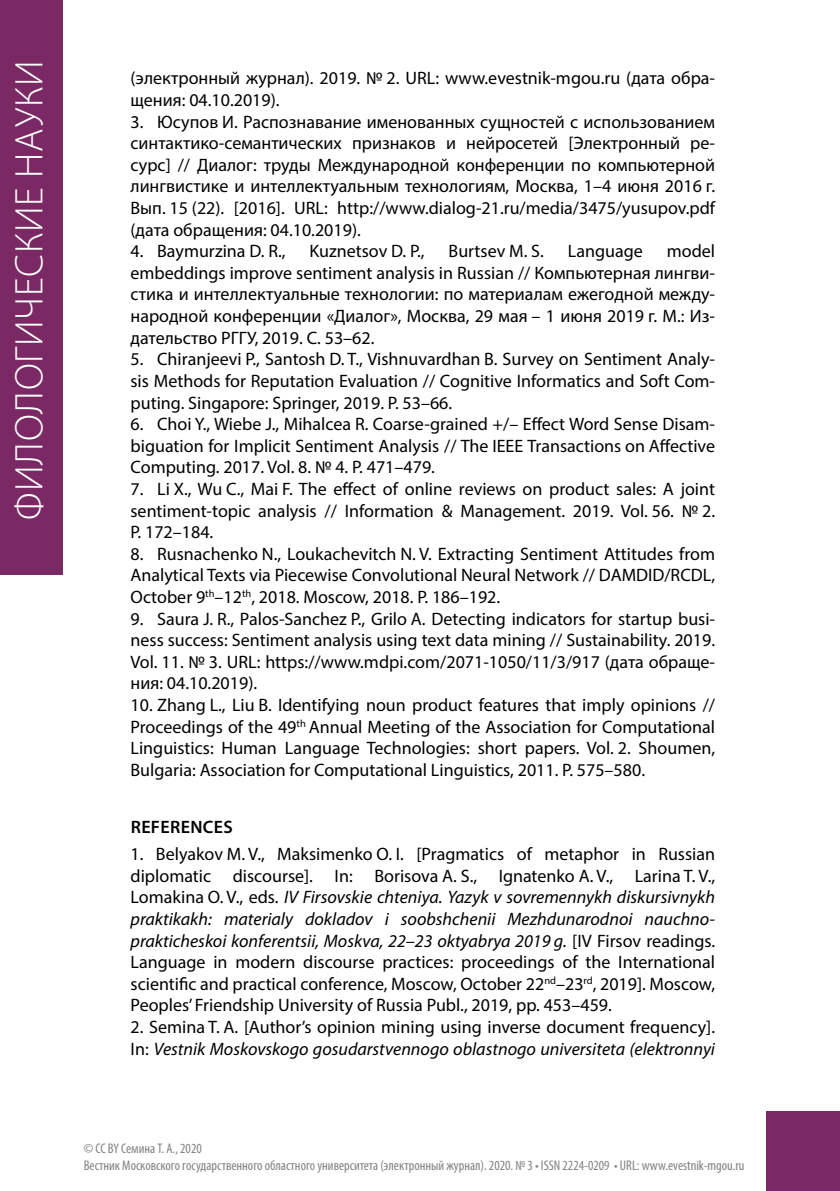
<style>
.page{position:relative;width:840px;height:1191px;background:#fff}
.page>*{position:absolute;margin:0;border:0;box-sizing:border-box;transform-origin:0 0}
.t1{font:300 40px "Myriad Pro";letter-spacing:.02em;color:#fff}
.t2{font:18px/21.6px "Myriad Pro";color:#000;text-align:justify}
.t3{font:600 18px "Myriad Pro";color:#000}
.t4{font:condensed 14px/16.8px "Myriad Pro";color:#808285}
.s1{font-style:italic}
</style>
<div class="page">
<div style="left:765px;top:1111px;width:74px;height:80px;background:#7b2964"></div>
<div style="left:0;top:0;width:62px;height:574px;background:#7b2964"></div>
<h1 class="t1" style="left:5px;top:519px;width:460px;rotate:-90deg">филологические науки</h1>
<p class="t2" style="left:130px;top:67px;width:585px">(электронный журнал). 2019. № 2. URL: www.evestnik-mgou.ru (дата обра&shy;щения: 04.10.2019).</p>
<p class="t2" style="left:130px;top:110px;width:585px">3. Юсупов И. Распознавание именованных сущностей с использованием синтактико-семантических признаков и нейросетей [Электронный ре&shy;сурс] // Диалог: труды Международной конференции по компьютерной лингвистике и интеллектуальным технологиям, Москва, 1–4 июня 2016 г.<br>Вып. 15 (22). [2016]. URL: http://www.dialog-21.ru/media/3475/yusupov.pdf (дата обращения: 04.10.2019).</p>
<p class="t2" style="left:130px;top:240px;width:156px">4. Baymurzina D. R.,</p>
<p class="t2" style="left:309px;top:240px;width:117px">Kuznetsov D. P.,</p>
<p class="t2" style="left:448px;top:240px;width:97px">Burtsev M. S.</p>
<p class="t2" style="left:567px;top:240px;width:76px">Language</p>
<p class="t2" style="left:130px;top:240px;width:585px;text-indent:536px">model embeddings improve sentiment analysis in Russian // Компьютерная лингви&shy;стика и интеллектуальные технологии: по материалам ежегодной между&shy;народной конференции «Диалог», Москва, 29 мая – 1 июня 2019 г. М.: Из&shy;дательство РГГУ, 2019. С. 53–62.</p>
<p class="t2" style="left:130px;top:348px;width:586px">5. Chiranjeevi P., Santosh D. T., Vishnuvardhan B. Survey on Sentiment Analy&shy;sis Methods for Reputation Evaluation // Cognitive Informatics and Soft Com&shy;puting. Singapore: Springer, 2019. P. 53–66.</p>
<p class="t2" style="left:130px;top:413px;width:585px">6. Choi Y., Wiebe J., Mihalcea R. Coarse-grained +/– Effect Word Sense Disam&shy;biguation for Implicit Sentiment Analysis // The IEEE Transactions on Affective Computing. 2017. Vol. 8. № 4. Р. 471–479.</p>
<p class="t2" style="left:130px;top:478px;width:585px">7. Li X., Wu C., Mai F. The effect of online reviews on product sales: A joint sentiment-topic analysis // Information &amp; Management. 2019. Vol. 56. № 2.<br>P. 172–184.</p>
<p class="t2" style="left:130px;top:542px;width:585px">8. Rusnachenko N., Loukachevitch N. V. Extracting Sentiment Attitudes from Analytical Texts via Piecewise Convolutional Neural Network // DAMDID/RCDL, October 9<sup>th</sup>–12<sup>th</sup>, 2018. Мoscow, 2018. P. 186–192.</p>
<p class="t2" style="left:130px;top:607px;width:585px">9. Saura J. R., Palos-Sanchez P., Grilo A. Detecting indicators for startup busi&shy;ness success: Sentiment analysis using text data mining // Sustainability. 2019.<br>Vol. 11. № 3. URL: https://www.mdpi.com/2071-1050/11/3/917 (дата обраще&shy;ния: 04.10.2019).</p>
<p class="t2" style="left:130px;top:694px;width:585px">10. Zhang L., Liu B. Identifying noun product features that imply opinions // Proceedings of the 49<sup>th</sup> Annual Meeting of the Association for Computational Linguistics: Human Language Technologies: short papers. Vol. 2. Shoumen, Bulgaria: Association for Computational Linguistics, 2011. P. 575–580.</p>
<p class="t3" style="left:131px;top:815px;width:83px">REFERENCES</p>
<p class="t2" style="left:130px;top:843px;width:585px">1. Belyakov M. V., Maksimenko O. I. [Pragmatics of metaphor in Russian diplomatic discourse]. In: Borisova A. S., Ignatenko A. V., Larina T. V., Lomakina O. V., eds. <span class="s1">IV Firsovskie chteniya. Yazyk v sovremennykh diskursivnykh praktikakh: materialy dokladov i soobshchenii Mezhdunarodnoi nauchno&shy;prakticheskoi konferentsii, Moskva, 22–23 oktyabrya 2019 g.</span> [IV Firsov readings.<br>Language in modern discourse practices: proceedings of the International scientific and practical conference, Moscow, October 22<sup>nd</sup>–23<sup>rd</sup>, 2019]. Moscow, Peoples’ Friendship University of Russia Publ., 2019, pp. 453–459.</p>
<p class="t2" style="left:130px;top:1015px;width:585px">2. Semina T. A. [Author’s opinion mining using inverse document frequency].<br>In: <span class="s1">Vestnik Moskovskogo gosudarstvennogo oblastnogo universiteta (elektronnyi</span></p>
<p class="t4" style="left:84px;top:1139px;width:662px">© CC BY Семина Т. А., 2020<br>Вестник Московского государственного областного университета (электронный журнал). 2020. № 3 • ISSN 2224-0209 • URL: www.evestnik-mgou.ru</p>
</div>
